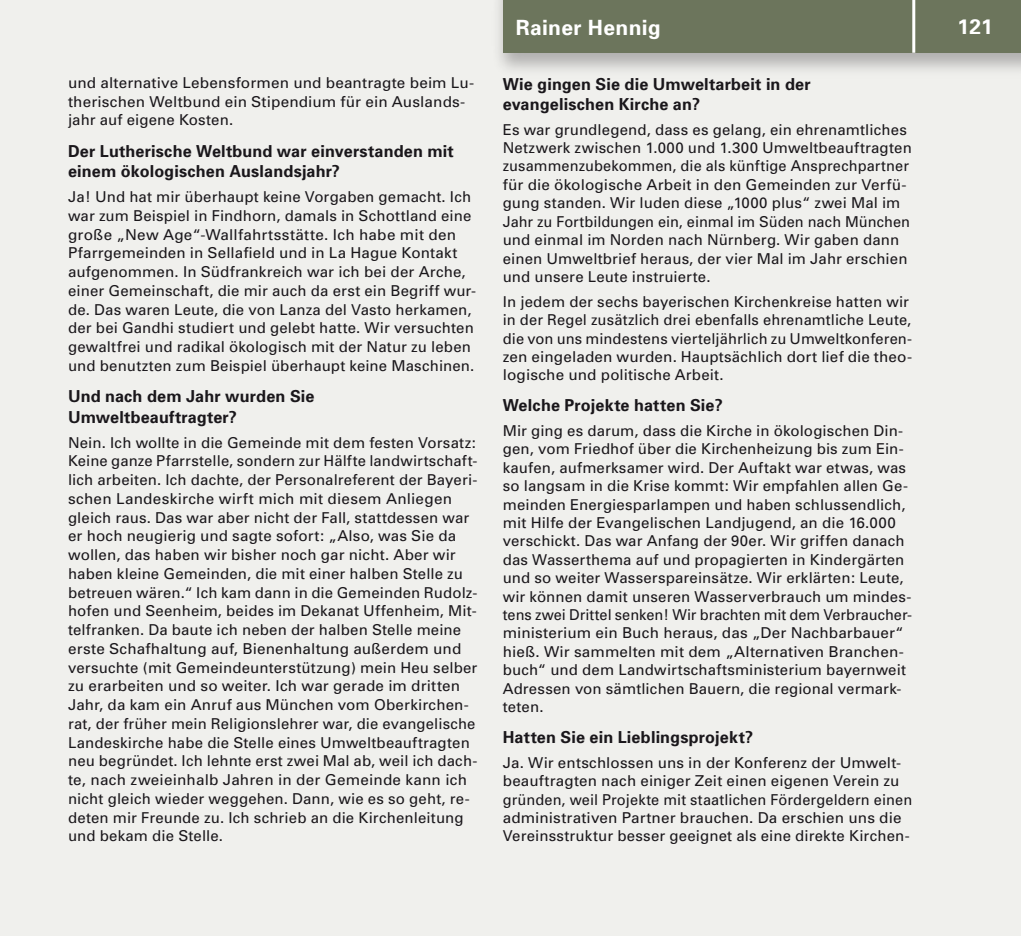
<style>
.page{position:relative;width:1021px;height:936px;background:#fff}
.page>*{position:absolute;margin:0;border:0;box-sizing:border-box;transform-origin:0 0}
.t1{font:700 21px "Univers";letter-spacing:.015em;color:#fff}
.Interviewfrage{font:700 16.5px/20.5px "Univers";letter-spacing:.01em;color:#1a171b}
.Fließtext{font:15px/18.8px "Univers";letter-spacing:.01em;color:#1a171b}
</style>
<div class="page">
<div style="left:0;top:0;width:1020px;height:935px;background:#f0f0ed"></div>
<div style="left:491px;top:0;width:529px;height:79px;background:#1a171b;opacity:.3"></div>
<div style="left:503px;top:0;width:517px;height:53px;background:#6c755c"></div>
<hr style="left:912px;top:0;width:3px;height:53px;background:#fff">
<p class="Fließtext" style="left:68px;top:73px;width:408px">und alternative Lebensformen und beantragte beim Lu&shy;therischen Weltbund ein Stipendium für ein Auslands&shy;jahr auf eigene Kosten.</p>
<p class="Interviewfrage" style="left:68px;top:140px;width:387px">Der Lutherische Weltbund war einverstanden mit einem ökologischen Auslandsjahr?</p>
<p class="Fließtext" style="left:68px;top:188px;width:409px">Ja! Und hat mir überhaupt keine Vorgaben gemacht. Ich war zum Beispiel in Findhorn, damals in Schottland eine große „New Age“-Wallfahrtsstätte. Ich habe mit den Pfarrgemeinden in Sellafield und in La Hague Kontakt aufgenommen. In Südfrankreich war ich bei der Arche, einer Gemeinschaft, die mir auch da erst ein Begriff wur&shy;de. Das waren Leute, die von Lanza del Vasto herkamen, der bei Gandhi studiert und gelebt hatte. Wir versuchten gewaltfrei und radikal ökologisch mit der Natur zu leben und benutzten zum Beispiel überhaupt keine Maschinen.</p>
<p class="Interviewfrage" style="left:68px;top:386px;width:248px">Und nach dem Jahr wurden Sie<br>Umweltbeauftragter?</p>
<p class="Fließtext" style="left:68px;top:433px;width:411px">Nein. Ich wollte in die Gemeinde mit dem festen Vorsatz:<br>Keine ganze Pfarrstelle, sondern zur Hälfte land-wirt-schaft&shy;lich arbeiten. Ich dachte, der Personalreferent der Bayeri&shy;schen Landeskirche wirft mich mit diesem Anliegen gleich raus. Das war aber nicht der Fall, stattdessen war er hoch neugierig und sagte sofort: „Also, was Sie da wollen, das haben wir bisher noch gar nicht. Aber wir haben kleine Gemeinden, die mit einer halben Stelle zu betreuen wären.“ Ich kam dann in die Gemeinden Rudolz&shy;hofen und Seenheim, beides im Dekanat Uffenheim, Mit&shy;telfranken. Da baute ich neben der halben Stelle meine erste Schafhaltung auf, Bienenhaltung außerdem und versuchte (mit Gemeindeunterstützung) mein Heu selber zu erarbeiten und so weiter. Ich war gerade im dritten Jahr, da kam ein Anruf aus München vom Oberkirchen&shy;rat, der früher mein Religionslehrer war, die evangeli-sche Landeskirche habe die Stelle eines Umweltbeauftragten neu begründet. Ich lehnte erst zwei Mal ab, weil ich dach&shy;te, nach zweieinhalb Jahren in der Gemeinde kann ich nicht gleich wieder weg-gehen. Dann, wie es so geht, re&shy;deten mir Freunde zu. Ich schrieb an die Kirchenleitung und bekam die Stelle.</p>
<h1 class="t1" style="left:516px;top:15px;width:146px">Rainer Hennig</h1>
<h1 class="t1" style="left:957px;top:14px;width:37px">121</h1>
<p class="Interviewfrage" style="left:503px;top:74px;width:309px">Wie gingen Sie die Umweltarbeit in der evangelischen Kirche an?</p>
<p class="Fließtext" style="left:503px;top:120px;width:410px">Es war grundlegend, dass es gelang, ein ehrenamtliches Netzwerk zwischen 1.000 und 1.300 Umweltbeauftragten zusammenzubekommen, die als künftige Ansprechpartner für die ökologische Arbeit in den Gemeinden zur Verfü&shy;gung standen. Wir luden diese „1000 plus“ zwei Mal im Jahr zu Fortbildungen ein, einmal im Süden nach München und einmal im Norden nach Nürnberg. Wir gaben dann einen Umweltbrief heraus, der vier Mal im Jahr erschien und unsere Leute instruierte.</p>
<p class="Fließtext" style="left:503px;top:292px;width:410px">In jedem der sechs bayerischen Kirchenkreise hatten wir in der Regel zusätzlich drei ebenfalls ehrenamtliche Leute, die von uns mindestens vierteljährlich zu Umweltkonferen&shy;zen eingeladen wurden. Hauptsächlich dort lief die theo&shy;logische und politische Arbeit.</p>
<p class="Interviewfrage" style="left:503px;top:395px;width:222px">Welche Projekte hatten Sie?</p>
<p class="Fließtext" style="left:503px;top:421px;width:410px">Mir ging es darum, dass die Kirche in ökologischen Din&shy;gen, vom Friedhof über die Kirchenheizung bis zum Ein&shy;kaufen, aufmerksamer wird. Der Auftakt war etwas, was so langsam in die Krise kommt: Wir empfahlen allen Ge&shy;meinden Energiesparlampen und haben schlussendlich, mit Hilfe der Evangelischen Landjugend, an die 16.000 verschickt. Das war Anfang der 90er. Wir griffen danach das Wasserthema auf und propagierten in Kindergärten und so weiter Wasserspareinsätze. Wir erklärten: Leute, wir können damit unseren Wasserverbrauch um mindes&shy;tens zwei Drittel senken! Wir brachten mit dem Verbraucher&shy;ministerium ein Buch heraus, das „Der Nachbarbauer“ hieß. Wir sammelten mit dem „Alternativen Branchen&shy;buch“ und dem Landwirtschaftsministerium bayernweit Adressen von sämtlichen Bauern, die regional vermark&shy;teten.</p>
<p class="Interviewfrage" style="left:503px;top:726px;width:252px">Hatten Sie ein Lieblingsprojekt?</p>
<p class="Fließtext" style="left:503px;top:753px;width:411px">Ja. Wir entschlossen uns in der Konferenz der Umwelt&shy;beauftragten nach einiger Zeit einen eigenen Verein zu gründen, weil Projekte mit staatlichen Fördergeldern einen administrativen Partner brauchen. Da erschien uns die Vereinsstruktur besser geeignet als eine direkte Kirchen-</p>
</div>
